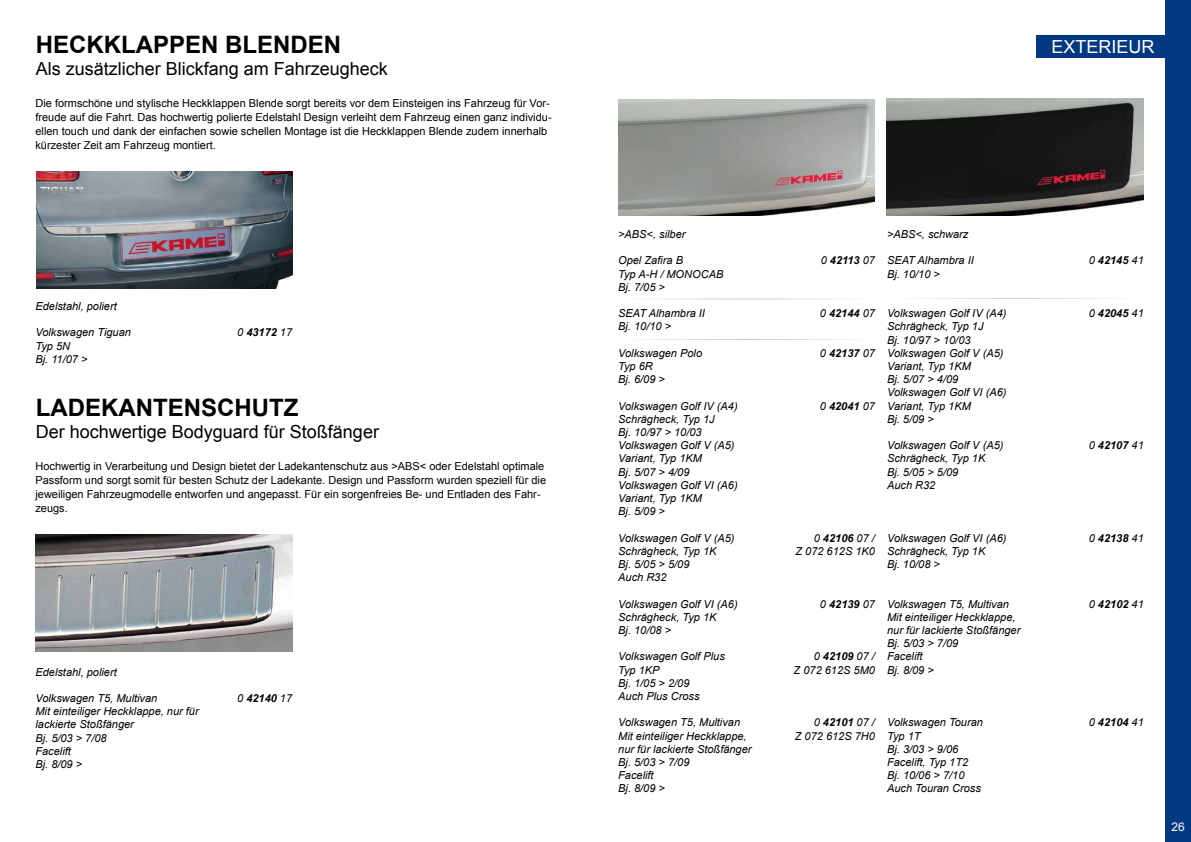
<style>
.page{position:relative;width:1191px;height:842px;background:#fff}
.page>*{position:absolute;margin:0;border:0;box-sizing:border-box;transform-origin:0 0}
.t1{font:700 24px "Arial";color:#000}
.t2{font:18px "Arial";color:#000}
.t3{font:18px "Arial";color:#fff}
.t4{font:12px "Arial";color:#fff}
.t5{font:italic 11px/13.2px "Arial";color:#000}
.t6{font:11px/14px "Arial";color:#000}
.t7{font:italic 700 11px "Arial";color:#000}
.s1{font-weight:400}
</style>
<div class="page">
<div style="left:1165px;top:0;width:26px;height:842px;background:#003882"></div>
<div style="left:1037px;top:36px;width:154px;height:22px;background:#003882"></div>
<img style="left:36px;top:171px;width:257px;height:117px">
<img style="left:35px;top:534px;width:257px;height:117px">
<img style="left:618px;top:99px;width:257px;height:117px">
<img style="left:886px;top:99px;width:257px;height:117px">
<hr style="left:618px;top:299px;width:257px;height:1px;background:#c6c7c8">
<hr style="left:618px;top:339px;width:257px;height:1px;background:#c6c7c8">
<hr style="left:887px;top:299px;width:256px;height:1px;background:#c6c7c8">
<h1 class="t1" style="left:36px;top:29px;width:307px">HECKKLAPPEN BLENDEN</h1>
<h2 class="t2" style="left:36px;top:57px;width:354px">Als zusätzlicher Blickfang am Fahrzeugheck</h2>
<p class="t6" style="left:35px;top:96px;width:518px">Die formschöne und stylische Heckklappen Blende sorgt bereits vor dem Einsteigen ins Fahrzeug für Vor&shy;freude auf die Fahrt. Das hochwertig polierte Edelstahl Design verleiht dem Fahrzeug einen ganz individu&shy;ellen touch und dank der einfachen sowie schellen Montage ist die Heckklappen Blende zudem innerhalb kürzester Zeit am Fahrzeug montiert.</p>
<p class="t5" style="left:35px;top:300px;width:83px">Edelstahl, poliert</p>
<p class="t5" style="left:35px;top:326px;width:97px">Volkswagen Tiguan</p>
<p class="t7" style="left:237px;top:325px;width:57px"><span class="s1">0</span> 43172 <span class="s1">17</span></p>
<p class="t5" style="left:35px;top:339px;width:54px">Typ 5N<br>Bj. 11/07 &gt;</p>
<h1 class="t1" style="left:36px;top:391px;width:264px">LADEKANTENSCHUTZ</h1>
<h2 class="t2" style="left:36px;top:419px;width:345px">Der hochwertige Bodyguard für Stoßfänger</h2>
<p class="t6" style="left:35px;top:459px;width:512px">Hochwertig in Verarbeitung und Design bietet der Ladekantenschutz aus &gt;ABS&lt; oder Edelstahl optimale Passform und sorgt somit für besten Schutz der Ladekante. Design und Passform wurden speziell für die jeweiligen Fahrzeugmodelle entworfen und angepasst. Für ein sorgenfreies Be- und Entladen des Fahr&shy;zeugs.</p>
<p class="t5" style="left:35px;top:665px;width:83px">Edelstahl, poliert</p>
<p class="t5" style="left:35px;top:692px;width:123px">Volkswagen T5, Multivan</p>
<p class="t7" style="left:237px;top:691px;width:57px"><span class="s1">0</span> 42140 <span class="s1">17</span></p>
<p class="t5" style="left:35px;top:705px;width:165px">Mit einteiliger Heckklappe, nur für lackierte Stoßfänger<br>Bj. 5/03 &gt; 7/08<br>Facelift<br>Bj. 8/09 &gt;</p>
<h2 class="t3" style="left:1051px;top:35px;width:105px">EXTERIEUR</h2>
<p class="t5" style="left:618px;top:228px;width:69px">&gt;ABS&lt;, silber</p>
<p class="t5" style="left:618px;top:254px;width:66px">Opel Zafira B</p>
<p class="t7" style="left:820px;top:253px;width:56px"><span class="s1">0</span> 42113 <span class="s1">07</span></p>
<p class="t5" style="left:618px;top:267px;width:107px">Typ A-H / MONOCAB<br>Bj. 7/05 &gt;</p>
<p class="t5" style="left:618px;top:307px;width:88px">SEAT Alhambra II</p>
<p class="t7" style="left:820px;top:306px;width:57px"><span class="s1">0</span> 42144 <span class="s1">07</span></p>
<p class="t5" style="left:618px;top:320px;width:54px">Bj. 10/10 &gt;</p>
<p class="t5" style="left:618px;top:346px;width:85px">Volkswagen Polo</p>
<p class="t7" style="left:820px;top:346px;width:57px"><span class="s1">0</span> 42137 <span class="s1">07</span></p>
<p class="t5" style="left:618px;top:360px;width:48px">Typ 6R<br>Bj. 6/09 &gt;</p>
<p class="t5" style="left:618px;top:399px;width:121px">Volkswagen Golf IV (A4)</p>
<p class="t7" style="left:820px;top:398px;width:57px"><span class="s1">0</span> 42041 <span class="s1">07</span></p>
<p class="t5" style="left:618px;top:412px;width:121px">Schrägheck, Typ 1J<br>Bj. 10/97 &gt; 10/03<br>Volkswagen Golf V (A5)<br>Variant, Typ 1KM<br>Bj. 5/07 &gt; 4/09<br>Volkswagen Golf VI (A6)<br>Variant, Typ 1KM<br>Bj. 5/09 &gt;</p>
<p class="t5" style="left:618px;top:531px;width:118px">Volkswagen Golf V (A5)</p>
<p class="t7" style="left:814px;top:530px;width:63px"><span class="s1">0</span> 42106 <span class="s1">07 /</span></p>
<p class="t5" style="left:618px;top:544px;width:100px">Schrägheck, Typ 1K</p>
<p class="t5" style="left:795px;top:544px;width:81px">Z 072 612S 1K0</p>
<p class="t5" style="left:618px;top:558px;width:73px">Bj. 5/05 &gt; 5/09<br>Auch R32</p>
<p class="t5" style="left:618px;top:597px;width:121px">Volkswagen Golf VI (A6)</p>
<p class="t7" style="left:820px;top:596px;width:57px"><span class="s1">0</span> 42139 <span class="s1">07</span></p>
<p class="t5" style="left:618px;top:610px;width:100px">Schrägheck, Typ 1K<br>Bj. 10/08 &gt;</p>
<p class="t5" style="left:618px;top:650px;width:108px">Volkswagen Golf Plus</p>
<p class="t7" style="left:814px;top:649px;width:63px"><span class="s1">0</span> 42109 <span class="s1">07 /</span></p>
<p class="t5" style="left:618px;top:663px;width:43px">Typ 1KP</p>
<p class="t5" style="left:793px;top:663px;width:83px">Z 072 612S 5M0</p>
<p class="t5" style="left:618px;top:676px;width:83px">Bj. 1/05 &gt; 2/09<br>Auch Plus Cross</p>
<p class="t5" style="left:618px;top:716px;width:123px">Volkswagen T5, Multivan</p>
<p class="t7" style="left:814px;top:715px;width:63px"><span class="s1">0</span> 42101 <span class="s1">07 /</span></p>
<p class="t5" style="left:618px;top:729px;width:130px">Mit einteiliger Heckklappe,</p>
<p class="t5" style="left:795px;top:729px;width:82px">Z 072 612S 7H0</p>
<p class="t5" style="left:618px;top:742px;width:135px">nur für lackierte Stoßfänger<br>Bj. 5/03 &gt; 7/09<br>Facelift<br>Bj. 8/09 &gt;</p>
<p class="t5" style="left:887px;top:228px;width:83px">&gt;ABS&lt;, schwarz</p>
<p class="t5" style="left:887px;top:254px;width:88px">SEAT Alhambra II</p>
<p class="t7" style="left:1088px;top:253px;width:57px"><span class="s1">0</span> 42145 <span class="s1">41</span></p>
<p class="t5" style="left:887px;top:267px;width:54px">Bj. 10/10 &gt;</p>
<p class="t5" style="left:887px;top:307px;width:121px">Volkswagen Golf IV (A4)</p>
<p class="t7" style="left:1088px;top:306px;width:57px"><span class="s1">0</span> 42045 <span class="s1">41</span></p>
<p class="t5" style="left:887px;top:320px;width:121px">Schrägheck, Typ 1J<br>Bj. 10/97 &gt; 10/03<br>Volkswagen Golf V (A5)<br>Variant, Typ 1KM<br>Bj. 5/07 &gt; 4/09<br>Volkswagen Golf VI (A6)<br>Variant, Typ 1KM<br>Bj. 5/09 &gt;</p>
<p class="t5" style="left:887px;top:439px;width:118px">Volkswagen Golf V (A5)</p>
<p class="t7" style="left:1088px;top:438px;width:57px"><span class="s1">0</span> 42107 <span class="s1">41</span></p>
<p class="t5" style="left:887px;top:452px;width:100px">Schrägheck, Typ 1K<br>Bj. 5/05 &gt; 5/09<br>Auch R32</p>
<p class="t5" style="left:887px;top:531px;width:121px">Volkswagen Golf VI (A6)</p>
<p class="t7" style="left:1088px;top:530px;width:57px"><span class="s1">0</span> 42138 <span class="s1">41</span></p>
<p class="t5" style="left:887px;top:544px;width:100px">Schrägheck, Typ 1K<br>Bj. 10/08 &gt;</p>
<p class="t5" style="left:887px;top:597px;width:123px">Volkswagen T5, Multivan</p>
<p class="t7" style="left:1088px;top:596px;width:57px"><span class="s1">0</span> 42102 <span class="s1">41</span></p>
<p class="t5" style="left:887px;top:610px;width:135px">Mit einteiliger Heckklappe, nur für lackierte Stoßfänger<br>Bj. 5/03 &gt; 7/09<br>Facelift<br>Bj. 8/09 &gt;</p>
<p class="t5" style="left:887px;top:716px;width:97px">Volkswagen Touran</p>
<p class="t7" style="left:1088px;top:715px;width:57px"><span class="s1">0</span> 42104 <span class="s1">41</span></p>
<p class="t5" style="left:887px;top:729px;width:95px">Typ 1T<br>Bj. 3/03 &gt; 9/06<br>Facelift, Typ 1T2<br>Bj. 10/06 &gt; 7/10<br>Auch Touran Cross</p>
<p class="t4" style="left:1171px;top:818px;width:15px">26</p>
</div>
